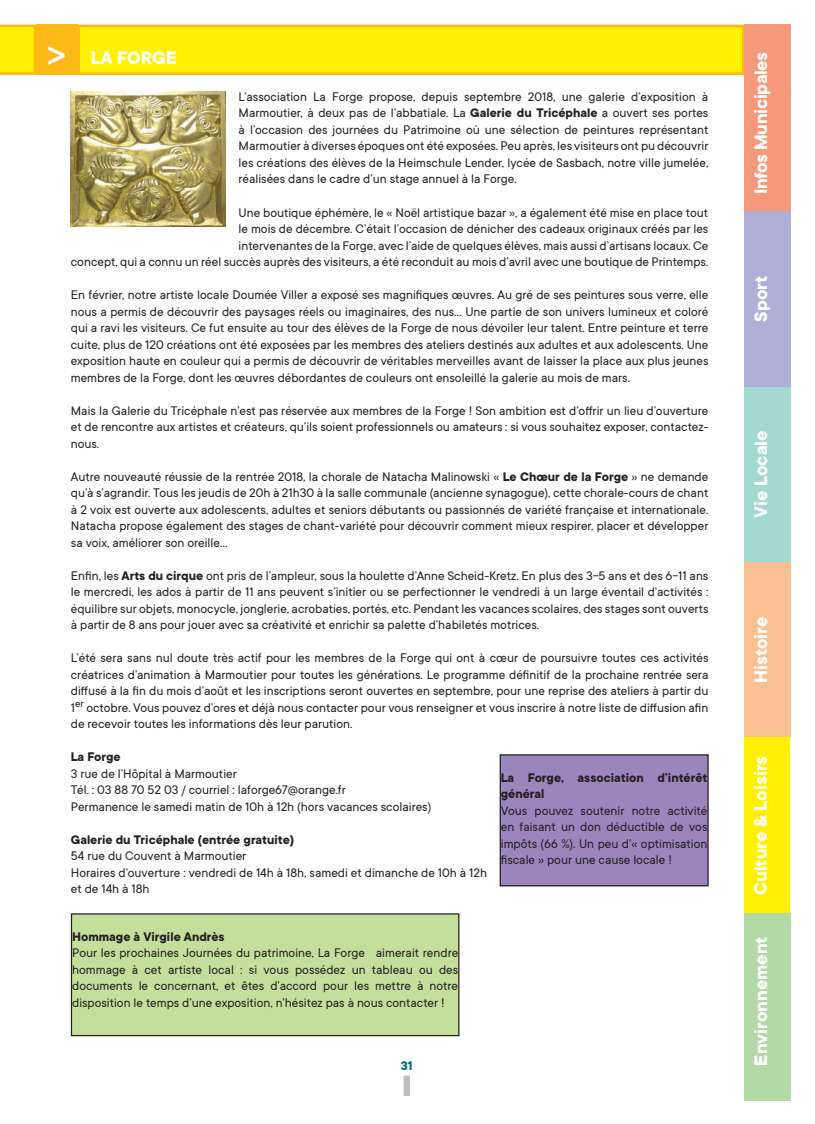
<style>
.page{position:relative;width:815px;height:1124px;background:#fff}
.page>*{position:absolute;margin:0;border:0;box-sizing:border-box;transform-origin:0 0}
.t1{font:700 20px "TT Commons";color:#fff}
.t2{font:700 20px "TT Commons";letter-spacing:-.02em;color:#fff}
.t3{font:13.75px/16.5px "TT Commons";color:#231f20;text-align:justify}
.t4{font:700 13.75px/16.5px "TT Commons";color:#231f20}
.t5{font:700 13.75px "TT Commons";color:#006b6e}
.s1{font-family:"Barmeno";font-size:32.5px}
.s2{font-weight:700}
</style>
<div class="page">
<svg style="left:0;top:25px;width:36px;height:50px;background:#fee804"></svg>
<div style="left:404px;top:1075px;width:6px;height:20px;background:#bcbdc0"></div>
<div style="left:79px;top:26px;width:664px;height:48px;background:#fff101"></div>
<div style="left:78px;top:25px;width:667px;height:50px;border:2px solid #fcb814"></div>
<div style="left:36px;top:25px;width:42px;height:50px;background:#fcb814"></div>
<div style="left:744px;top:386px;width:46px;height:176px;background:#a4d9d2"></div>
<div style="left:744px;top:211px;width:46px;height:175px;background:#adafd7"></div>
<div style="left:744px;top:25px;width:46px;height:186px;background:#f6987a"></div>
<div style="left:744px;top:562px;width:46px;height:175px;background:#fbc091"></div>
<div style="left:744px;top:737px;width:46px;height:175px;background:#fff101"></div>
<div style="left:744px;top:912px;width:46px;height:188px;background:#b3d9a7"></div>
<div style="left:71px;top:913px;width:388px;height:122px;background:#c4df9b"></div>
<div style="left:71px;top:913px;width:388px;height:123px;border:1px solid #231f20"></div>
<div style="left:500px;top:754px;width:208px;height:131px;background:#9c85bd"></div>
<div style="left:500px;top:754px;width:209px;height:132px;border:1px solid #231f20"></div>
<img style="left:70px;top:91px;width:155px;height:135px">
<h1 class="t1" style="left:49px;top:47px;width:130px"><span class="s1">&gt;</span> LA FORGE</h1>
<p class="t3" style="left:239px;top:89px;width:471px">L’association La Forge propose, depuis septembre 2018, une galerie d’exposition à Marmoutier, à deux pas de l’abbatiale. La <span class="s2">Galerie du Tricéphale</span> a ouvert ses portes à l’occasion des journées du Patrimoine où une sélection de peintures représentant Marmoutier à diverses époques ont été exposées. Peu après, les visiteurs ont pu découvrir les créations des élèves de la Heimschule Lender, lycée de Sasbach, notre ville jumelée, réalisées dans le cadre d’un stage annuel à la Forge.</p>
<p class="t3" style="left:71px;top:204px;width:639px;text-align:right">Une boutique éphémère, le « Noël artistique bazar », a également été mise en place tout<br>le mois de décembre. C’était l’occasion de dénicher des cadeaux originaux créés par les<br>intervenantes de la Forge, avec l’aide de quelques élèves, mais aussi d’artisans locaux. Ce<br>concept, qui a connu un réel succès auprès des visiteurs, a été reconduit au mois d’avril avec une boutique de Printemps.</p>
<p class="t3" style="left:71px;top:287px;width:639px">En février, notre artiste locale Doumée Viller a exposé ses magnifiques œuvres. Au gré de ses peintures sous verre, elle nous a permis de découvrir des paysages réels ou imaginaires, des nus… Une partie de son univers lumineux et coloré qui a ravi les visiteurs. Ce fut ensuite au tour des élèves de la Forge de nous dévoiler leur talent. Entre peinture et terre cuite, plus de 120 créations ont été exposées par les membres des ateliers destinés aux adultes et aux adolescents. Une exposition haute en couleur qui a permis de découvrir de véritables merveilles avant de laisser la place aux plus jeunes membres de la Forge, dont les œuvres débordantes de couleurs ont ensoleillé la galerie au mois de mars.</p>
<p class="t3" style="left:71px;top:402px;width:639px">Mais la Galerie du Tricéphale n’est pas réservée aux membres de la Forge ! Son ambition est d’offrir un lieu d’ouverture et de rencontre aux artistes et créateurs, qu’ils soient professionnels ou amateurs : si vous souhaitez exposer, contactez&shy;nous.</p>
<p class="t3" style="left:71px;top:468px;width:639px">Autre nouveauté réussie de la rentrée 2018, la chorale de Natacha Malinowski « <span class="s2">Le Chœur de la Forge</span> » ne demande qu’à s’agrandir. Tous les jeudis de 20h à 21h30 à la salle communale (ancienne synagogue), cette chorale-cours de chant à 2 voix est ouverte aux adolescents, adultes et seniors débutants ou passionnés de variété française et internationale.<br>Natacha propose également des stages de chant-variété pour découvrir comment mieux respirer, placer et développer sa voix, améliorer son oreille…</p>
<p class="t3" style="left:71px;top:567px;width:639px">Enfin, les <span class="s2">Arts du cirque</span> ont pris de l’ampleur, sous la houlette d’Anne Scheid-Kretz. En plus des 3-5 ans et des 6-11 ans le mercredi, les ados à partir de 11 ans peuvent s’initier ou se perfectionner le vendredi à un large éventail d’activités : équilibre sur objets, monocycle, jonglerie, acrobaties, portés, etc. Pendant les vacances scolaires, des stages sont ouverts à partir de 8 ans pour jouer avec sa créativité et enrichir sa palette d’habiletés motrices.</p>
<p class="t3" style="left:71px;top:650px;width:639px">L’été sera sans nul doute très actif pour les membres de la Forge qui ont à cœur de poursuivre toutes ces activités créatrices d’animation à Marmoutier pour toutes les générations. Le programme définitif de la prochaine rentrée sera diffusé à la fin du mois d’août et les inscriptions seront ouvertes en septembre, pour une reprise des ateliers à partir du 1<sup>er</sup> octobre. Vous pouvez d’ores et déjà nous contacter pour vous renseigner et vous inscrire à notre liste de diffusion afin de recevoir toutes les informations dès leur parution.</p>
<p class="t4" style="left:71px;top:749px;width:51px">La Forge</p>
<p class="t3" style="left:71px;top:765px;width:362px;text-align:left">3 rue de l’Hôpital à Marmoutier<br>Tél. : 03 88 70 52 03 / courriel : laforge67@orange.fr<br>Permanence le samedi matin de 10h à 12h (hors vacances scolaires)</p>
<p class="t4" style="left:71px;top:831px;width:225px">Galerie du Tricéphale (entrée gratuite)</p>
<p class="t3" style="left:71px;top:848px;width:418px;text-align:left">54 rue du Couvent à Marmoutier<br>Horaires d’ouverture : vendredi de 14h à 18h, samedi et dimanche de 10h à 12h et de 14h à 18h</p>
<p class="t4" style="left:72px;top:928px;width:154px">Hommage à Virgile Andrès</p>
<p class="t3" style="left:72px;top:944px;width:388px">Pour les prochaines Journées du patrimoine, La Forge aimerait rendre hommage à cet artiste local : si vous possédez un tableau ou des documents le concernant, et êtes d’accord pour les mettre à notre disposition le temps d’une exposition, n’hésitez pas à nous contacter !</p>
<p class="t4" style="left:501px;top:769px;width:208px">La Forge, association d’intérêt général</p>
<p class="t3" style="left:501px;top:802px;width:208px">Vous pouvez soutenir notre activité en faisant un don déductible de vos impôts (66 %). Un peu d’« optimisation fiscale » pour une cause locale !</p>
<p class="t5" style="left:401px;top:1057px;width:13px">31</p>
<h1 class="t2" style="left:750px;top:194px;width:144px;rotate:-90deg">Infos Municipales</h1>
<h1 class="t1" style="left:750px;top:321px;width:48px;rotate:-90deg">Sport</h1>
<h1 class="t1" style="left:750px;top:517px;width:88px;rotate:-90deg">Vie Locale</h1>
<h1 class="t1" style="left:750px;top:683px;width:68px;rotate:-90deg">Histoire</h1>
<h1 class="t1" style="left:749px;top:894px;width:140px;rotate:-90deg">Culture &amp; Loisirs</h1>
<h1 class="t1" style="left:750px;top:1065px;width:131px;rotate:-90deg">Environnement</h1>
</div>
